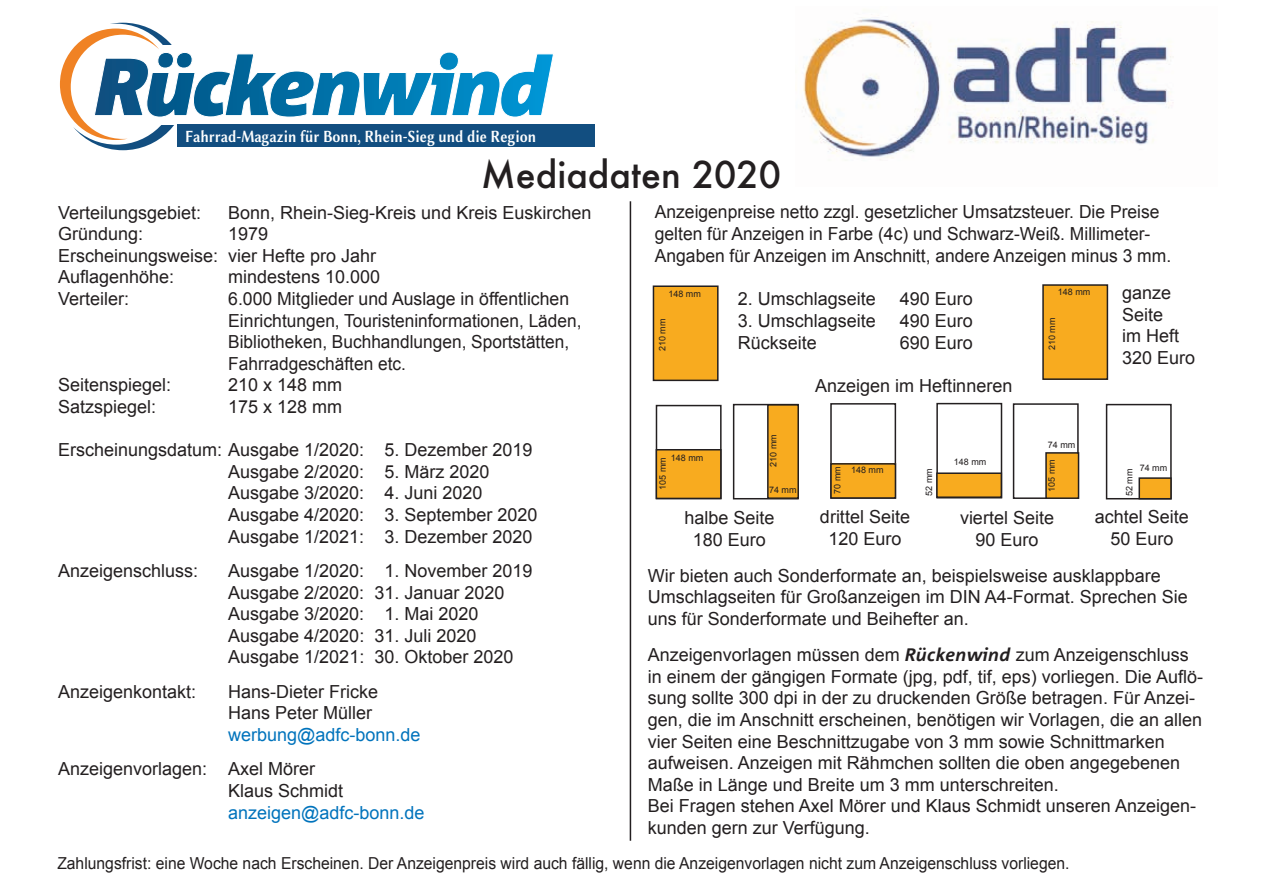
<style>
.page{position:relative;width:1263px;height:893px;background:#fff}
.page>*{position:absolute;margin:0;border:0;box-sizing:border-box;transform-origin:0 0}
.t1{font:500 36px "Futura";color:#231f20}
.t2{font:18px/21.6px "Arial";color:#231f20}
.t3{font:18px "Arial";color:#0073bc}
.t4{font:17.25px "Lin Biolinum OB";color:#fff;scale:.82 1}
.t5{font:16.5px "Arial";color:#231f20;scale:.95 1}
.t6{font:9px "Arial";color:#231f20}
.s1{font-family:"Corpid Office";font-weight:700;font-style:italic}
</style>
<div class="page">
<div style="left:656px;top:405px;width:66px;height:94px;border:2px solid #231f20"></div>
<div style="left:656px;top:450px;width:65px;height:48px;background:#f8ab1f"></div>
<div style="left:656px;top:449px;width:65px;height:50px;border:2px solid #231f20"></div>
<div style="left:1013px;top:403px;width:66px;height:96px;border:2px solid #231f20"></div>
<div style="left:1046px;top:453px;width:32px;height:45px;background:#f8ab1f"></div>
<div style="left:1045px;top:452px;width:34px;height:47px;border:2px solid #231f20"></div>
<div style="left:1043px;top:285px;width:64px;height:94px;background:#f8ab1f"></div>
<div style="left:1042px;top:284px;width:66px;height:96px;border:2px solid #231f20"></div>
<hr style="left:630px;top:201px;width:1px;height:640px;background:#231f20">
<div style="left:733px;top:404px;width:66px;height:95px;border:2px solid #231f20"></div>
<div style="left:768px;top:405px;width:30px;height:93px;background:#f8ab1f"></div>
<div style="left:767px;top:404px;width:32px;height:95px;border:2px solid #231f20"></div>
<div style="left:936px;top:403px;width:66px;height:95px;border:2px solid #231f20"></div>
<div style="left:1106px;top:404px;width:66px;height:95px;border:2px solid #231f20"></div>
<div style="left:1139px;top:478px;width:32px;height:21px;background:#f8ab1f"></div>
<div style="left:1138px;top:477px;width:34px;height:22px;border:2px solid #231f20"></div>
<div style="left:830px;top:403px;width:66px;height:96px;border:2px solid #231f20"></div>
<div style="left:937px;top:473px;width:64px;height:24px;background:#f8ab1f"></div>
<div style="left:936px;top:472px;width:66px;height:26px;border:2px solid #231f20"></div>
<div style="left:831px;top:464px;width:64px;height:34px;background:#f8ab1f"></div>
<div style="left:830px;top:463px;width:66px;height:36px;border:2px solid #231f20"></div>
<div style="left:653px;top:286px;width:65px;height:94px;background:#f8ab1f"></div>
<div style="left:653px;top:285px;width:65px;height:96px;border:2px solid #231f20"></div>
<img style="left:803px;top:15px;width:370px;height:146px">
<svg style="left:60px;top:23px;width:494px;height:127px"></svg>
<div style="left:178px;top:124px;width:417px;height:23px;background:#124e80"></div>
<p class="t4" style="left:185px;top:124px;width:430px">Fahrrad-Magazin für Bonn, Rhein-Sieg und die Region</p>
<h1 class="t1" style="left:481px;top:150px;width:301px">Mediadaten 2020</h1>
<p class="t2" style="left:655px;top:201px;width:518px">Anzeigenpreise netto zzgl. gesetzlicher Umsatzsteuer. Die Preise gelten für Anzeigen in Farbe (4c) und Schwarz-Weiß. Millimeter-<br>Angaben für Anzeigen im Anschnitt, andere Anzeigen minus 3 mm.</p>
<p class="t2" style="left:58px;top:202px;width:145px">Verteilungsgebiet:</p>
<p class="t2" style="left:228px;top:202px;width:365px">Bonn, Rhein-Sieg-Kreis und Kreis Euskirchen</p>
<p class="t2" style="left:58px;top:223px;width:87px">Gründung:</p>
<p class="t2" style="left:58px;top:223px;width:320px;text-indent:170px">1979<br>Erscheinungsweise: vier Hefte pro Jahr<br>Auflagenhöhe:</p>
<p class="t2" style="left:228px;top:266px;width:154px">mindestens 10.000</p>
<p class="t6" style="left:1058px;top:286px;width:34px">148 mm</p>
<p class="t2" style="left:1122px;top:282px;width:75px">ganze<br>Seite<br>im Heft<br>320 Euro</p>
<p class="t6" style="left:668px;top:287px;width:34px">148 mm</p>
<p class="t2" style="left:58px;top:288px;width:73px">Verteiler:</p>
<p class="t2" style="left:228px;top:288px;width:355px">6.000 Mitglieder und Auslage in öffentlichen Einrichtungen, Touristeninformationen, Läden, Bibliotheken, Buchhandlungen, Sportstätten, Fahrradgeschäften etc.</p>
<p class="t2" style="left:58px;top:374px;width:115px">Seitenspiegel:</p>
<p class="t2" style="left:228px;top:374px;width:116px">210 x 148 mm</p>
<p class="t2" style="left:58px;top:396px;width:100px">Satzspiegel:</p>
<p class="t2" style="left:228px;top:396px;width:116px">175 x 128 mm</p>
<p class="t2" style="left:228px;top:439px;width:311px;text-indent:-170px">Erscheinungsdatum: Ausgabe 1/2020: 5. Dezember 2019<br>Ausgabe 2/2020: 5. März 2020<br>Ausgabe 3/2020: 4. Juni 2020<br>Ausgabe 4/2020: 3. September 2020<br>Ausgabe 1/2021: 3. Dezember 2020</p>
<p class="t2" style="left:58px;top:560px;width:142px">Anzeigenschluss:</p>
<p class="t2" style="left:228px;top:560px;width:306px">Ausgabe 1/2020: 1. November 2019<br>Ausgabe 2/2020: 31. Januar 2020<br>Ausgabe 3/2020: 1. Mai 2020<br>Ausgabe 4/2020: 31. Juli 2020<br>Ausgabe 1/2021: 30. Oktober 2020</p>
<p class="t2" style="left:58px;top:681px;width:140px">Anzeigenkontakt:</p>
<p class="t2" style="left:228px;top:681px;width:152px">Hans-Dieter Fricke<br>Hans Peter Müller</p>
<p class="t3" style="left:228px;top:723px;width:194px">werbung@adfc-bonn.de</p>
<p class="t2" style="left:228px;top:758px;width:117px;text-indent:-170px">Anzeigenvorlagen: Axel Mörer<br>Klaus Schmidt</p>
<p class="t3" style="left:228px;top:800px;width:198px">anzeigen@adfc-bonn.de</p>
<p class="t2" style="left:738px;top:288px;width:140px">2. Umschlagseite</p>
<p class="t2" style="left:900px;top:288px;width:75px">490 Euro</p>
<p class="t2" style="left:738px;top:310px;width:140px">3. Umschlagseite</p>
<p class="t2" style="left:900px;top:310px;width:75px">490 Euro</p>
<p class="t2" style="left:738px;top:332px;width:81px">Rückseite</p>
<p class="t2" style="left:900px;top:332px;width:75px">690 Euro</p>
<p class="t6" style="left:1046px;top:350px;width:34px;rotate:-90deg">210 mm</p>
<p class="t6" style="left:656px;top:351px;width:34px;rotate:-90deg">210 mm</p>
<p class="t2" style="left:815px;top:375px;width:199px">Anzeigen im Heftinneren</p>
<p class="t6" style="left:767px;top:467px;width:34px;rotate:-90deg">210 mm</p>
<p class="t6" style="left:1048px;top:439px;width:29px">74 mm</p>
<p class="t6" style="left:671px;top:452px;width:34px">148 mm</p>
<p class="t6" style="left:657px;top:490px;width:34px;rotate:-90deg">105 mm</p>
<p class="t6" style="left:954px;top:456px;width:34px">148 mm</p>
<p class="t6" style="left:923px;top:496px;width:29px;rotate:-90deg">52 mm</p>
<p class="t6" style="left:1046px;top:492px;width:34px;rotate:-90deg">105 mm</p>
<p class="t6" style="left:1140px;top:462px;width:29px">74 mm</p>
<p class="t6" style="left:851px;top:464px;width:34px">148 mm</p>
<p class="t6" style="left:831px;top:494px;width:29px;rotate:-90deg">70 mm</p>
<p class="t6" style="left:1123px;top:496px;width:29px;rotate:-90deg">52 mm</p>
<p class="t6" style="left:769px;top:484px;width:29px">74 mm</p>
<p class="t2" style="left:960px;top:507px;width:96px;text-align:center">viertel Seite<br>90 Euro</p>
<p class="t2" style="left:1095px;top:506px;width:96px;text-align:center">achtel Seite<br>50 Euro</p>
<p class="t2" style="left:820px;top:506px;width:92px;text-align:center">drittel Seite<br>120 Euro</p>
<p class="t2" style="left:684px;top:507px;width:92px;text-align:center">halbe Seite<br>180 Euro</p>
<p class="t2" style="left:648px;top:565px;width:542px">Wir bieten auch Sonderformate an, beispielsweise ausklappbare<br>Umschlagseiten für Großanzeigen im DIN A4-Format. Sprechen Sie uns für Sonderformate und Beihefter an.</p>
<p class="t2" style="left:648px;top:644px;width:557px">Anzeigenvorlagen müssen dem <span class="s1">Rückenwind</span> zum Anzeigenschluss in einem der gängigen Formate (jpg, pdf, tif, eps) vorliegen. Die Auflö&shy;sung sollte 300 dpi in der zu druckenden Größe betragen. Für Anzei&shy;gen, die im Anschnitt erscheinen, benötigen wir Vorlagen, die an allen vier Seiten eine Beschnittzugabe von 3 mm sowie Schnittmarken aufweisen. Anzeigen mit Rähmchen sollten die oben angegebenen Maße in Länge und Breite um 3 mm unterschreiten.<br>Bei Fragen stehen Axel Mörer und Klaus Schmidt unseren Anzeigen&shy;kunden gern zur Verfügung.</p>
<p class="t5" style="left:57px;top:853px;width:1067px">Zahlungsfrist: eine Woche nach Erscheinen. Der Anzeigenpreis wird auch fällig, wenn die Anzeigenvorlagen nicht zum Anzeigenschluss vorliegen.</p>
</div>
